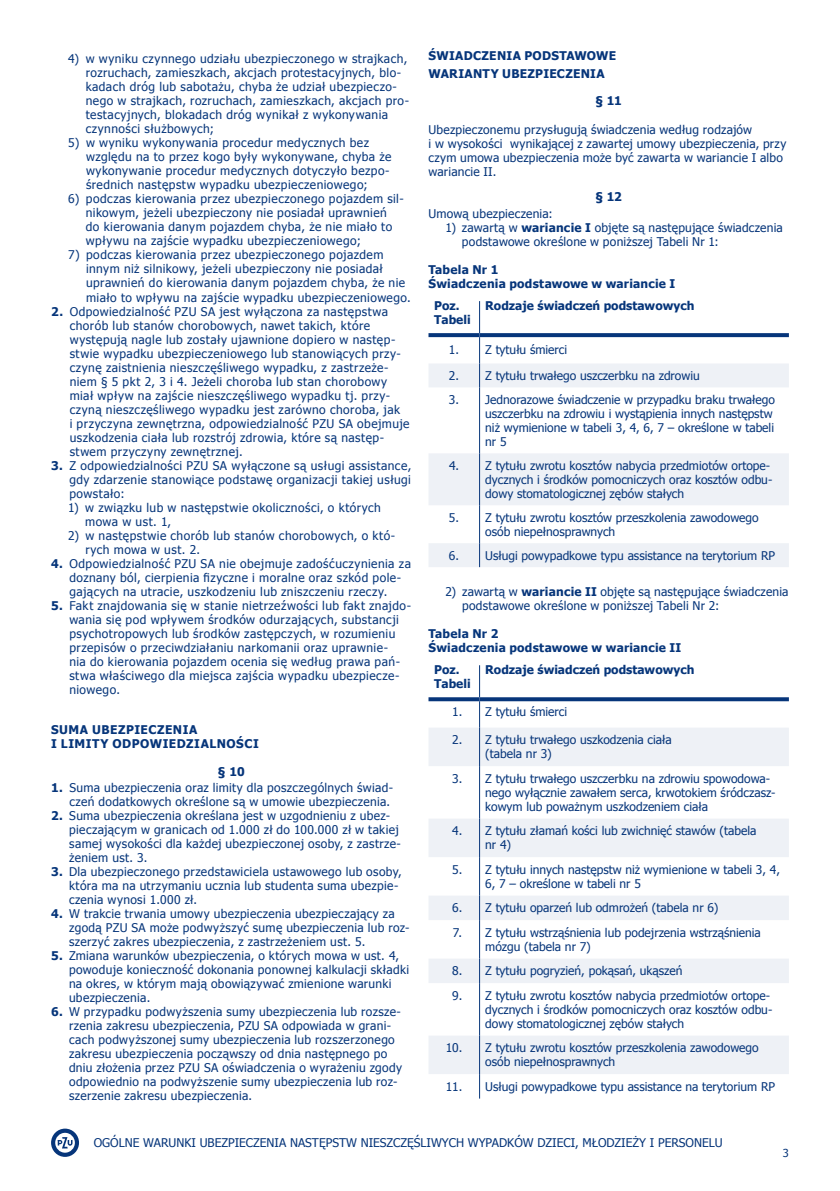
<style>
.page{position:relative;width:840px;height:1191px;background:#fff}
.page>*{position:absolute;margin:0;border:0;box-sizing:border-box;transform-origin:0 0}
.t1{font:12px/14px "Tahoma";letter-spacing:.03em;color:#06357a}
.t2{font:12px/14px "Tahoma";color:#06357a}
.t3{font:700 12px/14px "Tahoma";letter-spacing:.015em;color:#06357a}
.t4{font:700 12px/14px "Tahoma";letter-spacing:.04em;color:#06357a}
.t5{font:11px "Tahoma";color:#06357a}
.s1{font-weight:700}
</style>
<div class="page">
<svg style="left:51px;top:1128px;width:28px;height:28px"></svg>
<svg style="left:428px;top:337px;width:360px;height:26px"></svg>
<svg style="left:429px;top:363px;width:359px;height:204px"></svg>
<hr style="left:479px;top:301px;width:1px;height:32px;background:#06357a">
<svg style="left:479px;top:337px;width:1px;height:50px"></svg>
<hr style="left:479px;top:387px;width:1px;height:66px;background:#06357a">
<hr style="left:479px;top:453px;width:1px;height:52px;background:#06357a">
<hr style="left:479px;top:505px;width:1px;height:38px;background:#06357a">
<svg style="left:479px;top:543px;width:1px;height:24px"></svg>
<svg style="left:428px;top:333px;width:51px;height:4px"></svg>
<svg style="left:479px;top:333px;width:309px;height:4px"></svg>
<svg style="left:429px;top:727px;width:359px;height:347px"></svg>
<hr style="left:479px;top:665px;width:1px;height:32px;background:#06357a">
<svg style="left:479px;top:701px;width:1px;height:26px"></svg>
<hr style="left:479px;top:727px;width:1px;height:39px;background:#06357a">
<hr style="left:479px;top:766px;width:1px;height:52px;background:#06357a">
<hr style="left:479px;top:818px;width:1px;height:39px;background:#06357a">
<hr style="left:479px;top:857px;width:1px;height:38px;background:#06357a">
<svg style="left:479px;top:895px;width:1px;height:25px"></svg>
<hr style="left:479px;top:920px;width:1px;height:38px;background:#06357a">
<svg style="left:479px;top:958px;width:1px;height:25px"></svg>
<hr style="left:479px;top:983px;width:1px;height:52px;background:#06357a">
<hr style="left:479px;top:1035px;width:1px;height:39px;background:#06357a">
<svg style="left:479px;top:1074px;width:1px;height:24px"></svg>
<svg style="left:428px;top:697px;width:51px;height:4px"></svg>
<svg style="left:479px;top:697px;width:309px;height:4px"></svg>
<p class="t1" style="left:86px;top:51px;width:325px;text-indent:-18px">4) w wyniku czynnego udziału ubezpieczonego w strajkach, rozruchach, zamieszkach, akcjach protestacyjnych, blo&shy;kadach dróg lub sabotażu, chyba że udział ubezpieczo&shy;nego w strajkach, rozruchach, zamieszkach, akcjach pro&shy;testacyjnych, blokadach dróg wynikał z wykonywania czynności służbowych;</p>
<p class="t1" style="left:86px;top:135px;width:307px;text-indent:-18px">5) w wyniku wykonywania procedur medycznych bez względu na to przez kogo były wykonywane, chyba że wykonywanie procedur medycznych dotyczyło bezpo&shy;średnich następstw wypadku ubezpieczeniowego;</p>
<p class="t1" style="left:86px;top:191px;width:319px;text-indent:-18px">6) podczas kierowania przez ubezpieczonego pojazdem sil&shy;nikowym, jeżeli ubezpieczony nie posiadał uprawnień<br>do kierowania danym pojazdem chyba, że nie miało to wpływu na zajście wypadku ubezpieczeniowego;</p>
<p class="t1" style="left:86px;top:247px;width:326px;text-indent:-18px">7) podczas kierowania przez ubezpieczonego pojazdem innym niż silnikowy, jeżeli ubezpieczony nie posiadał uprawnień do kierowania danym pojazdem chyba, że nie miało to wpływu na zajście wypadku ubezpieczeniowego.</p>
<p class="t1" style="left:70px;top:303px;width:341px;text-indent:-19px"><span class="s1">2.</span> Odpowiedzialność PZU SA jest wyłączona za następstwa chorób lub stanów chorobowych, nawet takich, które występują nagle lub zostały ujawnione dopiero w następ&shy;stwie wypadku ubezpieczeniowego lub stanowiących przy&shy;czynę zaistnienia nieszczęśliwego wypadku, z zastrzeże&shy;niem § 5 pkt 2, 3 i 4. Jeżeli choroba lub stan chorobowy miał wpływ na zajście nieszczęśliwego wypadku tj. przy&shy;czyną nieszczęśliwego wypadku jest zarówno choroba, jak<br>i przyczyna zewnętrzna, odpowiedzialność PZU SA obejmuje uszkodzenia ciała lub rozstrój zdrowia, które są następ&shy;stwem przyczyny zewnętrznej.</p>
<p class="t1" style="left:69px;top:457px;width:343px;text-align:justify;text-indent:-18px"><span class="s1">3.</span> Z odpowiedzialności PZU SA wyłączone są usługi assistance, gdy zdarzenie stanowiące podstawę organizacji takiej usługi powstało:</p>
<p class="t1" style="left:85px;top:499px;width:297px;text-indent:-17px">1) w związku lub w następstwie okoliczności, o których mowa w ust. 1,</p>
<p class="t1" style="left:85px;top:528px;width:311px;text-indent:-17px">2) w następstwie chorób lub stanów chorobowych, o któ&shy;rych mowa w ust. 2.</p>
<p class="t1" style="left:69px;top:556px;width:343px;text-indent:-18px"><span class="s1">4.</span> Odpowiedzialność PZU SA nie obejmuje zadośćuczynienia za doznany ból, cierpienia fizyczne i moralne oraz szkód pole&shy;gających na utracie, uszkodzeniu lub zniszczeniu rzeczy.</p>
<p class="t1" style="left:69px;top:598px;width:343px;text-indent:-18px"><span class="s1">5.</span> Fakt znajdowania się w stanie nietrzeźwości lub fakt znajdo&shy;wania się pod wpływem środków odurzających, substancji psychotropowych lub środków zastępczych, w rozumieniu przepisów o przeciwdziałaniu narkomanii oraz uprawnie-<br>nia do kierowania pojazdem ocenia się według prawa pań&shy;stwa właściwego dla miejsca zajścia wypadku ubezpiecze&shy;niowego.</p>
<p class="t4" style="left:51px;top:722px;width:209px">SUMA UBEZPIECZENIA<br>I LIMITY ODPOWIEDZIALNOŚCI</p>
<p class="t3" style="left:217px;top:763px;width:29px">§ 10</p>
<p class="t1" style="left:51px;top:780px;width:343px;text-align:right"><span class="s1">1.</span> Suma ubezpieczenia oraz limity dla poszczególnych świad&shy;czeń dodatkowych określone są w umowie ubezpieczenia.</p>
<p class="t1" style="left:69px;top:808px;width:333px;text-indent:-18px"><span class="s1">2.</span> Suma ubezpieczenia określana jest w uzgodnieniu z ubez&shy;pieczającym w granicach od 1.000 zł do 100.000 zł w takiej samej wysokości dla każdej ubezpieczonej osoby, z zastrze&shy;żeniem ust. 3.</p>
<p class="t1" style="left:69px;top:864px;width:334px;text-indent:-18px"><span class="s1">3.</span> Dla ubezpieczonego przedstawiciela ustawowego lub osoby, która ma na utrzymaniu ucznia lub studenta suma ubezpie&shy;czenia wynosi 1.000 zł.</p>
<p class="t1" style="left:69px;top:906px;width:342px;text-indent:-18px"><span class="s1">4.</span> W trakcie trwania umowy ubezpieczenia ubezpieczający za zgodą PZU SA może podwyższyć sumę ubezpieczenia lub roz&shy;szerzyć zakres ubezpieczenia, z zastrzeżeniem ust. 5.</p>
<p class="t1" style="left:69px;top:948px;width:341px;text-indent:-18px"><span class="s1">5.</span> Zmiana warunków ubezpieczenia, o których mowa w ust. 4, powoduje konieczność dokonania ponownej kalkulacji składki na okres, w którym mają obowiązywać zmienione warunki ubezpieczenia.</p>
<p class="t1" style="left:69px;top:1004px;width:334px;text-indent:-18px"><span class="s1">6.</span> W przypadku podwyższenia sumy ubezpieczenia lub rozsze&shy;rzenia zakresu ubezpieczenia, PZU SA odpowiada w grani&shy;cach podwyższonej sumy ubezpieczenia lub rozszerzonego zakresu ubezpieczenia począwszy od dnia następnego po dniu złożenia przez PZU SA oświadczenia o wyrażeniu zgody odpowiednio na podwyższenie sumy ubezpieczenia lub roz&shy;szerzenie zakresu ubezpieczenia.</p>
<p class="t3" style="left:428px;top:47px;width:189px;line-height:17.2px">ŚWIADCZENIA PODSTAWOWE<br>Wariant</p>
<p class="t3" style="left:490px;top:65px;width:21px">y ubezpieczenia</p>
<p class="t3" style="left:595px;top:93px;width:28px">§ 11</p>
<p class="t1" style="left:428px;top:122px;width:359px">Ubezpieczonemu przysługują świadczenia według rodzajów<br>i w wysokości wynikającej z zawartej umowy ubezpieczenia, przy czym umowa ubezpieczenia może być zawarta w wariancie I albo wariancie II.</p>
<p class="t3" style="left:595px;top:189px;width:28px">§ 12</p>
<p class="t1" style="left:428px;top:206px;width:126px">Umową ubezpieczenia:</p>
<p class="t1" style="left:461px;top:220px;width:322px;text-indent:-16px">1) zawartą w <span class="s1">wariancie I</span> objęte są następujące świadczenia podstawowe określone w poniższej Tabeli Nr 1:</p>
<p class="t3" style="left:428px;top:261px;width:248px">Tabela Nr 1<br>Świadczenia podstawowe w wariancie I</p>
<p class="t3" style="left:434px;top:298px;width:38px">Poz.<br>Tabeli</p>
<p class="t3" style="left:485px;top:298px;width:210px">Rodzaje świadczeń podstawowych</p>
<p class="t2" style="left:448px;top:342px;width:120px">1. Z tytułu śmierci</p>
<p class="t2" style="left:448px;top:368px;width:252px">2. Z tytułu trwałego uszczerbku na zdrowiu</p>
<p class="t2" style="left:485px;top:392px;width:291px;text-indent:-36px">3. Jednorazowe świadczenie w przypadku braku trwałego uszczerbku na zdrowiu i wystąpienia innych następstw niż wymienione w tabeli 3, 4, 6, 7 – określone w tabeli nr 5</p>
<p class="t2" style="left:485px;top:458px;width:288px;text-indent:-36px">4. Z tytułu zwrotu kosztów nabycia przedmiotów ortope&shy;dycznych i środków pomocniczych oraz kosztów odbu&shy;dowy stomatologicznej zębów stałych</p>
<p class="t2" style="left:485px;top:510px;width:275px;text-indent:-36px">5. Z tytułu zwrotu kosztów przeszkolenia zawodowego osób niepełnosprawnych</p>
<p class="t2" style="left:448px;top:548px;width:327px">6. Usługi powypadkowe typu assistance na terytorium RP</p>
<p class="t1" style="left:462px;top:583px;width:328px;text-indent:-17px">2) zawartą w <span class="s1">wariancie II</span> objęte są następujące świadczenia podstawowe określone w poniższej Tabeli Nr 2:</p>
<p class="t3" style="left:428px;top:625px;width:254px">Tabela Nr 2<br>Świadczenia podstawowe w wariancie II</p>
<p class="t3" style="left:434px;top:662px;width:38px">Poz.<br>Tabeli</p>
<p class="t3" style="left:485px;top:662px;width:210px">Rodzaje świadczeń podstawowych</p>
<p class="t2" style="left:452px;top:704px;width:116px">1. Z tytułu śmierci</p>
<p class="t2" style="left:485px;top:732px;width:188px;text-indent:-33px">2. Z tytułu trwałego uszkodzenia ciała (tabela nr 3)</p>
<p class="t2" style="left:485px;top:771px;width:292px;text-indent:-33px">3. Z tytułu trwałego uszczerbku na zdrowiu spowodowa&shy;nego wyłącznie zawałem serca, krwotokiem śródczasz&shy;kowym lub poważnym uszkodzeniem ciała</p>
<p class="t2" style="left:485px;top:823px;width:272px;text-indent:-33px">4. Z tytułu złamań kości lub zwichnięć stawów (tabela nr 4)</p>
<p class="t2" style="left:485px;top:862px;width:296px;text-indent:-33px">5. Z tytułu innych następstw niż wymienione w tabeli 3, 4,<br>6, 7 – określone w tabeli nr 5</p>
<p class="t2" style="left:452px;top:900px;width:268px">6. Z tytułu oparzeń lub odmrożeń (tabela nr 6)</p>
<p class="t2" style="left:485px;top:925px;width:277px;text-indent:-33px">7. Z tytułu wstrząśnienia lub podejrzenia wstrząśnienia mózgu (tabela nr 7)</p>
<p class="t2" style="left:452px;top:963px;width:232px">8. Z tytułu pogryzień, pokąsań, ukąszeń</p>
<p class="t2" style="left:485px;top:988px;width:288px;text-indent:-33px">9. Z tytułu zwrotu kosztów nabycia przedmiotów ortope&shy;dycznych i środków pomocniczych oraz kosztów odbu&shy;dowy stomatologicznej zębów stałych</p>
<p class="t2" style="left:485px;top:1040px;width:275px;text-indent:-40px">10. Z tytułu zwrotu kosztów przeszkolenia zawodowego osób niepełnosprawnych</p>
<p class="t2" style="left:445px;top:1079px;width:331px">11. Usługi powypadkowe typu assistance na terytorium RP</p>
<p class="t2" style="left:94px;top:1135px;width:630px">OGÓLNE WARUNKI UBEZPIECZENIA NASTĘPSTW NIESZCZĘŚLIWYCH WYPADKÓW DZIECI, MŁODZIEŻY I PERSONELU</p>
<p class="t5" style="left:782px;top:1145px;width:8px">3</p>
</div>
